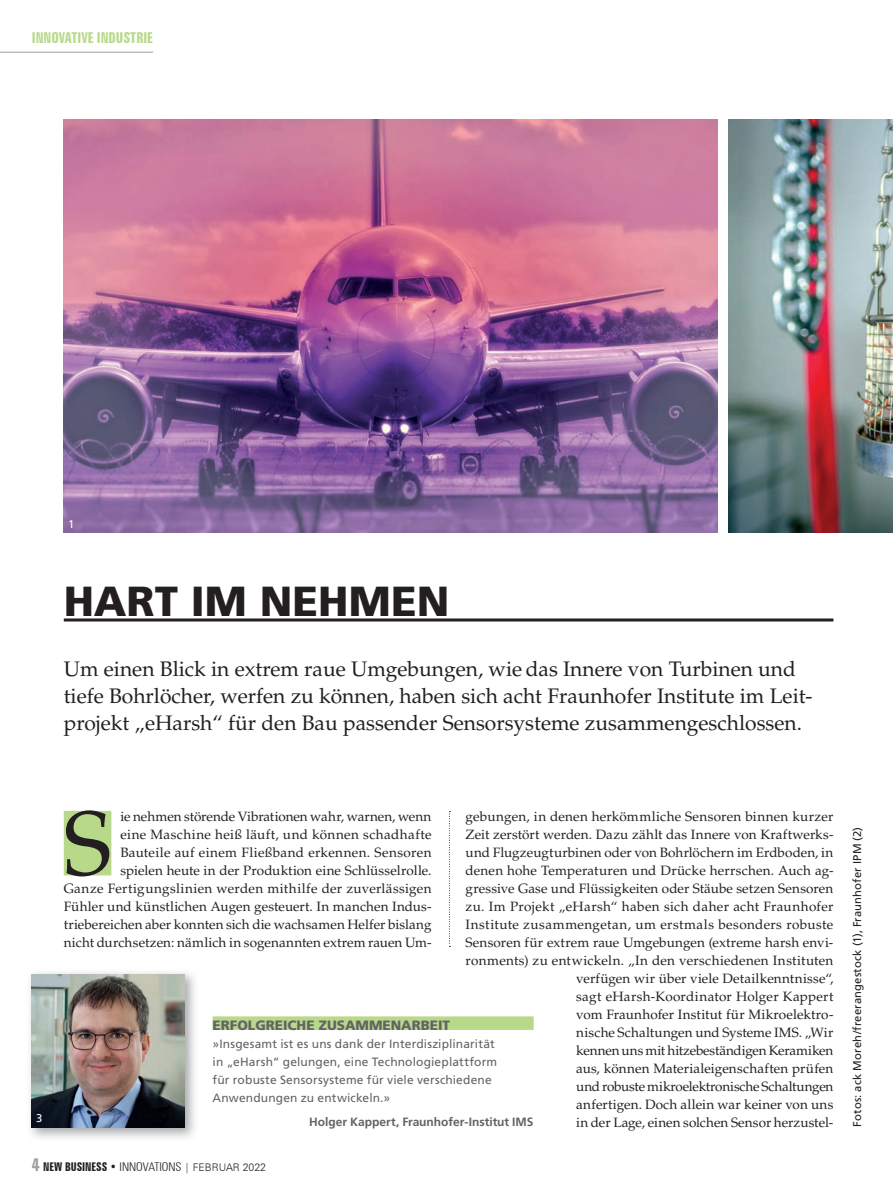
<style>
.page{position:relative;width:893px;height:1191px;background:#fff}
.page>*{position:absolute;margin:0;border:0;box-sizing:border-box;transform-origin:0 0}
.t1{font:90.6px "Palatino LT Std";color:#231f20}
.t2{font:900 42px "Frutiger LT Std";color:#231f20}
.t3{font:21px/27px "Palatino LT Std";color:#231f20}
.t4{font:700 extra-condensed 15px "Zurich BT";color:#b8d989}
.t5{font:13.5px/18px "Palatino LT Std";letter-spacing:.01em;color:#231f20;text-align:right}
.t6{font:900 13.5px "Frutiger LT Std";color:#636366}
.t7{font:12px/18px "Frutiger LT Std";letter-spacing:.015em;color:#636366}
.t8{font:700 extra-condensed 12px "Zurich BT";color:#231f20}
.t9{font:700 12px "Frutiger LT Std";color:#636366}
.t10{font:11.25px "Frutiger LT Std";letter-spacing:.015em;color:#231f20}
.t11{font:11.25px "Frutiger LT Std";color:#fff}
.s1{font-size:18px;color:#9d9fa2}
.s2{font-weight:300;font-stretch:condensed}
.s3{font-weight:300;font-stretch:normal;font-size:10.5px}
</style>
<div class="page">
<hr style="left:0;top:52px;width:153px;height:1px;background:#9d9fa2">
<div style="left:64px;top:811px;width:47px;height:64px;background:#b8d989"></div>
<img style="left:64px;top:119px;width:654px;height:413px">
<img style="left:728px;top:119px;width:165px;height:413px">
<svg style="left:449px;top:811px;width:1px;height:136px"></svg>
<hr style="left:64px;top:618px;width:769px;height:3px;background:#231f20">
<img style="left:30px;top:972px;width:165px;height:166px">
<img style="left:32px;top:974px;width:153px;height:153px">
<div style="left:213px;top:1016px;width:321px;height:14px;background:#b8d989"></div>
<p class="t4" style="left:32px;top:29px;width:123px">INNOVATIVE INDUSTRIE</p>
<p class="t11" style="left:68px;top:518px;width:8px">1</p>
<h2 class="t2" style="left:64px;top:576px;width:387px">HART IM NEHMEN</h2>
<h3 class="t3" style="left:64px;top:656px;width:750px">Um einen Blick in extrem raue Umgebungen, wie das Innere von Turbinen und tiefe Bohrlöcher, werfen zu können, haben sich acht Fraunhofer Institute im Leit&shy;projekt „eHarsh“ für den Bau passender Sensorsysteme zusammengeschlossen.</h3>
<p class="t11" style="left:36px;top:1111px;width:8px">3</p>
<h1 class="t1" style="left:64px;top:790px;width:49px">S</h1>
<p class="t5" style="left:64px;top:807px;width:369px">ie nehmen störende Vibrationen wahr, warnen, wenn<br>eine Maschine heiß läuft, und können schadhafte<br>Bauteile auf einem Fließband erkennen. Sensoren<br>spielen heute in der Produktion eine Schlüsselrolle.<br>Ganze Fertigungslinien werden mithilfe der zuverlässigen Fühler und künstlichen Augen gesteuert. In manchen Indus&shy;triebereichen aber konnten sich die wachsamen Helfer bislang nicht durchsetzen: nämlich in sogenannten extrem rauen Um-</p>
<p class="t5" style="left:466px;top:807px;width:369px">gebungen, in denen herkömmliche Sensoren binnen kurzer Zeit zerstört werden. Dazu zählt das Innere von Kraftwerks&shy;und Flugzeugturbinen oder von Bohrlöchern im Erdboden, in denen hohe Temperaturen und Drücke herrschen. Auch ag&shy;gressive Gase und Flüssigkeiten oder Stäube setzen Sensoren zu. Im Projekt „eHarsh“ haben sich daher acht Fraunhofer Institute zusammengetan, um erstmals besonders robuste Sensoren für extrem raue Umgebungen (extreme harsh envi&shy;ronments) zu entwickeln. „In den verschiedenen Instituten verfügen wir über viele Detailkenntnisse“,<br>sagt eHarsh-Koordinator Holger Kappert<br>vom Fraunhofer Institut für Mikroelektro-<br>nische Schaltungen und Systeme IMS. „Wir<br>kennen uns mit hitzebeständigen Keramiken<br>aus, können Materialeigenschaften prüfen<br>und robuste mikroelektronische Schaltungen<br>anfertigen. Doch allein war keiner von uns<br>in der Lage, einen solchen Sensor herzustel-</p>
<p class="t6" style="left:213px;top:1017px;width:239px">ERFOLGREICHE ZUSAMMENARBEIT</p>
<p class="t7" style="left:213px;top:1034px;width:286px">»Insgesamt ist es uns dank der Interdisziplinarität in „eHarsh“ gelungen, eine Technologieplattform für robuste Sensorsysteme für viele verschiedene Anwendungen zu entwickeln.»</p>
<p class="t9" style="left:309px;top:1114px;width:226px">Holger Kappert, Fraunhofer-Institut IMS</p>
<p class="t8" style="left:32px;top:1159px;width:236px"><span class="s1">4</span> NEW BUSINESS • <span class="s2">INNOVATIONS</span> <span class="s3">| FEBRUAR 2022</span></p>
<p class="t10" style="left:850px;top:1126px;width:301px;rotate:-90deg">Fotos: ack Moreh/freerangestock (1), Fraunhofer IPM (2)</p>
</div>
